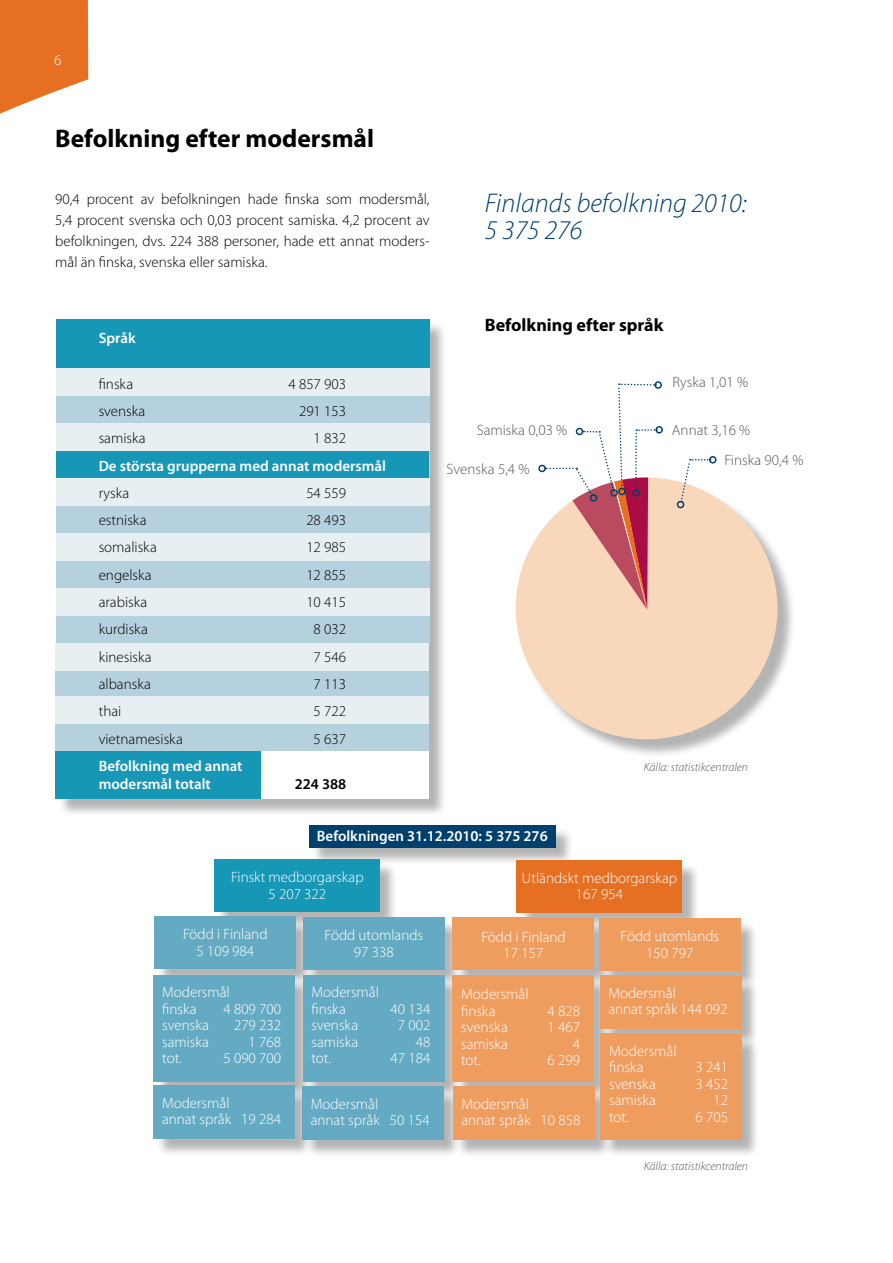
<style>
.page{position:relative;width:893px;height:1263px;background:#fff}
.page>*{position:absolute;margin:0;border:0;box-sizing:border-box;transform-origin:0 0}
.t1{font:italic 300 27.15px/27.2px "Myriad Pro";color:#00406d}
.t2{font:700 25.5px "Myriad Pro";color:#000}
.t3{font:700 18px "Myriad Pro";color:#000}
.t4{font:300 15px/16.5px "Myriad Pro";color:#fff}
.t5{font:300 15px/21px "Myriad Pro";color:#000;text-align:justify}
.t6{font:600 15px/18px "Myriad Pro";color:#fff}
.t7{font:300 15px "Myriad Pro";color:#58585a}
.t8{font:600 15px "Myriad Pro";color:#000}
.t9{font:italic 300 12px "Myriad Pro";color:#58585a}
.s1{color:#5d5d5f}
</style>
<div class="page">
<svg style="left:0;top:0;width:89px;height:114px"></svg>
<div style="left:58px;top:321px;width:389px;height:496px;background:#000;opacity:.3"></div>
<div style="left:56px;top:319px;width:373px;height:480px;background:#fff"></div>
<div style="left:56px;top:319px;width:373px;height:50px;background:#1697b6"></div>
<div style="left:56px;top:560px;width:373px;height:28px;background:#b6d1de"></div>
<div style="left:56px;top:533px;width:373px;height:28px;background:#e7eff3"></div>
<div style="left:56px;top:505px;width:373px;height:28px;background:#b6d1de"></div>
<div style="left:56px;top:478px;width:373px;height:28px;background:#e7eff3"></div>
<div style="left:56px;top:450px;width:373px;height:28px;background:#1697b6"></div>
<div style="left:56px;top:423px;width:373px;height:28px;background:#e7eff3"></div>
<div style="left:56px;top:395px;width:373px;height:28px;background:#b6d1de"></div>
<div style="left:56px;top:368px;width:373px;height:28px;background:#e7eff3"></div>
<div style="left:56px;top:615px;width:373px;height:28px;background:#b6d1de"></div>
<div style="left:56px;top:588px;width:373px;height:28px;background:#e7eff3"></div>
<div style="left:55px;top:669px;width:374px;height:28px;background:#b6d1de"></div>
<div style="left:55px;top:643px;width:374px;height:27px;background:#e7eff3"></div>
<div style="left:55px;top:723px;width:374px;height:28px;background:#b6d1de"></div>
<div style="left:55px;top:696px;width:374px;height:28px;background:#e7eff3"></div>
<div style="left:55px;top:751px;width:205px;height:48px;background:#1697b6"></div>
<div style="left:518px;top:480px;width:278px;height:278px;background:#000;opacity:.3"></div>
<div style="left:516px;top:477px;width:261px;height:262px;background:#f9d7ba;border-radius:50%"></div>
<svg style="left:680px;top:459px;width:31px;height:43px"></svg>
<div style="left:677px;top:501px;width:7px;height:7px;border:2px solid #00406d;border-radius:50%"></div>
<div style="left:709px;top:456px;width:7px;height:7px;border:2px solid #00406d;border-radius:50%"></div>
<div style="left:655px;top:426px;width:8px;height:8px;border:2px solid #00406d;border-radius:50%"></div>
<div style="left:654px;top:381px;width:8px;height:8px;border:2px solid #00406d;border-radius:50%"></div>
<svg style="left:545px;top:383px;width:112px;height:226px"></svg>
<div style="left:590px;top:494px;width:7px;height:8px;border:2px solid #00406d;border-radius:50%"></div>
<div style="left:538px;top:465px;width:8px;height:7px;border:2px solid #00406d;border-radius:50%"></div>
<div style="left:156px;top:827px;width:605px;height:331px;background:#000;opacity:.3"></div>
<div style="left:309px;top:825px;width:247px;height:23px;background:#00406d"></div>
<div style="left:214px;top:860px;width:166px;height:52px;background:#1697b6"></div>
<div style="left:154px;top:917px;width:142px;height:52px;background:#65aac3"></div>
<div style="left:303px;top:917px;width:141px;height:52px;background:#65aac3"></div>
<div style="left:154px;top:975px;width:141px;height:106px;background:#65aac3"></div>
<div style="left:303px;top:975px;width:141px;height:106px;background:#65aac3"></div>
<div style="left:453px;top:917px;width:141px;height:52px;background:#ef9d5f"></div>
<div style="left:453px;top:975px;width:141px;height:106px;background:#ef9d5f"></div>
<div style="left:516px;top:860px;width:166px;height:52px;background:#e66f21"></div>
<div style="left:599px;top:918px;width:141px;height:53px;background:#ef9d5f"></div>
<div style="left:600px;top:975px;width:141px;height:54px;background:#ef9d5f"></div>
<div style="left:453px;top:1086px;width:141px;height:54px;background:#ef9d5f"></div>
<div style="left:302px;top:1086px;width:141px;height:54px;background:#65aac3"></div>
<div style="left:154px;top:1085px;width:141px;height:54px;background:#65aac3"></div>
<div style="left:601px;top:1033px;width:141px;height:106px;background:#ef9d5f"></div>
<p class="t4" style="left:54px;top:52px;width:9px">6</p>
<h2 class="t2" style="left:55px;top:121px;width:320px">Befolkning efter modersmål</h2>
<p class="t5" style="left:55px;top:188px;width:376px">90,4 procent av befolkningen hade finska som modersmål, 5,4 procent svenska och 0,03 procent samiska. 4,2 procent av befolkningen, dvs. 224 388 personer, hade ett annat moders&shy;mål än finska, svenska eller samiska.</p>
<h1 class="t1" style="left:485px;top:190px;width:263px">Finlands befolkning 2010:<br>5 375 276</h1>
<p class="t6" style="left:99px;top:329px;width:39px">Språk</p>
<p class="t5" style="left:99px;top:373px;width:36px">finska</p>
<p class="t5" style="left:288px;top:373px;width:59px">4 857 903</p>
<p class="t5" style="left:99px;top:401px;width:48px">svenska</p>
<p class="t5" style="left:299px;top:401px;width:49px">291 153</p>
<p class="t5" style="left:99px;top:428px;width:48px">samiska</p>
<p class="t5" style="left:314px;top:428px;width:34px">1 832</p>
<p class="t6" style="left:99px;top:456px;width:289px">De största grupperna med annat modersmål</p>
<p class="t5" style="left:99px;top:483px;width:32px">ryska</p>
<p class="t5" style="left:306px;top:483px;width:41px">54 559</p>
<p class="t5" style="left:99px;top:510px;width:49px">estniska</p>
<p class="t5" style="left:306px;top:510px;width:41px">28 493</p>
<p class="t5" style="left:99px;top:537px;width:60px">somaliska</p>
<p class="t5" style="left:306px;top:537px;width:41px">12 985</p>
<p class="t5" style="left:99px;top:564px;width:55px">engelska</p>
<p class="t5" style="left:306px;top:564px;width:41px">12 855</p>
<p class="t5" style="left:99px;top:592px;width:50px">arabiska</p>
<p class="t5" style="left:306px;top:592px;width:41px">10 415</p>
<p class="t5" style="left:99px;top:619px;width:51px">kurdiska</p>
<p class="t5" style="left:314px;top:619px;width:34px">8 032</p>
<p class="t5" style="left:99px;top:646px;width:54px">kinesiska</p>
<p class="t5" style="left:314px;top:646px;width:34px">7 546</p>
<p class="t5" style="left:99px;top:674px;width:54px">albanska</p>
<p class="t5" style="left:314px;top:674px;width:34px">7 113</p>
<p class="t5" style="left:99px;top:701px;width:24px">thai</p>
<p class="t5" style="left:314px;top:701px;width:34px">5 722</p>
<p class="t5" style="left:99px;top:728px;width:86px">vietnamesiska</p>
<p class="t5" style="left:314px;top:728px;width:34px">5 637</p>
<p class="t6" style="left:99px;top:756px;width:145px">Befolkning med annat modersmål totalt</p>
<p class="t8" style="left:295px;top:774px;width:53px">224 388</p>
<p class="t3" style="left:485px;top:313px;width:180px">Befolkning efter språk</p>
<p class="t7" style="left:477px;top:422px;width:92px">Samiska 0,03 %</p>
<p class="t7" style="left:447px;top:461px;width:84px">Svenska 5,4 %</p>
<p class="t7" style="left:672px;top:373px;width:77px">Ryska 1,01 %</p>
<p class="t7" style="left:672px;top:422px;width:80px">Annat 3,16 %</p>
<p class="t7" style="left:724px;top:452px;width:80px">Finska <span class="s1">90,4 %</span></p>
<p class="t9" style="left:644px;top:761px;width:106px">Källa: statistikcentralen</p>
<p class="t6" style="left:317px;top:827px;width:232px">Befolkningen 31.12.2010: 5 375 276</p>
<p class="t4" style="left:231px;top:869px;width:134px;text-align:center">Finskt medborgarskap<br>5 207 322</p>
<p class="t4" style="left:183px;top:926px;width:86px;text-align:center">Född i Finland<br>5 109 984</p>
<p class="t4" style="left:325px;top:927px;width:100px;text-align:center">Född utomlands<br>97 338</p>
<p class="t4" style="left:162px;top:984px;width:69px">Modersmål finska</p>
<p class="t4" style="left:522px;top:869px;width:157px;text-align:center">Utländskt medborgarskap<br>167 954</p>
<p class="t4" style="left:621px;top:928px;width:100px;text-align:center">Född utomlands<br>150 797</p>
<p class="t4" style="left:608px;top:985px;width:121px">Modersmål<br>annat språk 144 092</p>
<p class="t4" style="left:481px;top:929px;width:86px;text-align:center">Född i Finland<br>17 157</p>
<p class="t4" style="left:461px;top:986px;width:69px">Modersmål finska</p>
<p class="t4" style="left:311px;top:984px;width:69px">Modersmål finska</p>
<p class="t4" style="left:391px;top:1001px;width:41px">40 134</p>
<p class="t4" style="left:223px;top:1001px;width:59px">4 809 700</p>
<p class="t4" style="left:548px;top:1002px;width:34px">4 828</p>
<p class="t4" style="left:162px;top:1017px;width:48px">svenska</p>
<p class="t4" style="left:234px;top:1017px;width:49px">279 232</p>
<p class="t4" style="left:162px;top:1034px;width:48px">samiska</p>
<p class="t4" style="left:249px;top:1034px;width:34px">1 768</p>
<p class="t4" style="left:162px;top:1050px;width:21px">tot.</p>
<p class="t4" style="left:223px;top:1050px;width:59px">5 090 700</p>
<p class="t4" style="left:162px;top:1095px;width:121px">Modersmål<br>annat språk 19 284</p>
<p class="t4" style="left:311px;top:1017px;width:48px">svenska</p>
<p class="t4" style="left:398px;top:1017px;width:34px">7 002</p>
<p class="t4" style="left:311px;top:1034px;width:48px">samiska</p>
<p class="t4" style="left:416px;top:1034px;width:16px">48</p>
<p class="t4" style="left:311px;top:1050px;width:21px">tot.</p>
<p class="t4" style="left:391px;top:1050px;width:41px">47 184</p>
<p class="t4" style="left:311px;top:1096px;width:121px">Modersmål<br>annat språk 50 154</p>
<p class="t4" style="left:461px;top:1019px;width:48px">svenska</p>
<p class="t4" style="left:548px;top:1019px;width:34px">1 467</p>
<p class="t4" style="left:461px;top:1035px;width:48px">samiska</p>
<p class="t4" style="left:573px;top:1035px;width:9px">4</p>
<p class="t4" style="left:461px;top:1052px;width:21px">tot.</p>
<p class="t4" style="left:548px;top:1052px;width:34px">6 299</p>
<p class="t4" style="left:461px;top:1096px;width:121px">Modersmål<br>annat språk 10 858</p>
<p class="t4" style="left:609px;top:1043px;width:69px">Modersmål finska</p>
<p class="t4" style="left:696px;top:1059px;width:34px">3 241</p>
<p class="t4" style="left:609px;top:1076px;width:48px">svenska</p>
<p class="t4" style="left:696px;top:1076px;width:34px">3 452</p>
<p class="t4" style="left:609px;top:1092px;width:48px">samiska</p>
<p class="t4" style="left:713px;top:1092px;width:16px">12</p>
<p class="t4" style="left:609px;top:1109px;width:21px">tot.</p>
<p class="t4" style="left:696px;top:1109px;width:34px">6 705</p>
<p class="t9" style="left:644px;top:1160px;width:106px">Källa: statistikcentralen</p>
</div>
